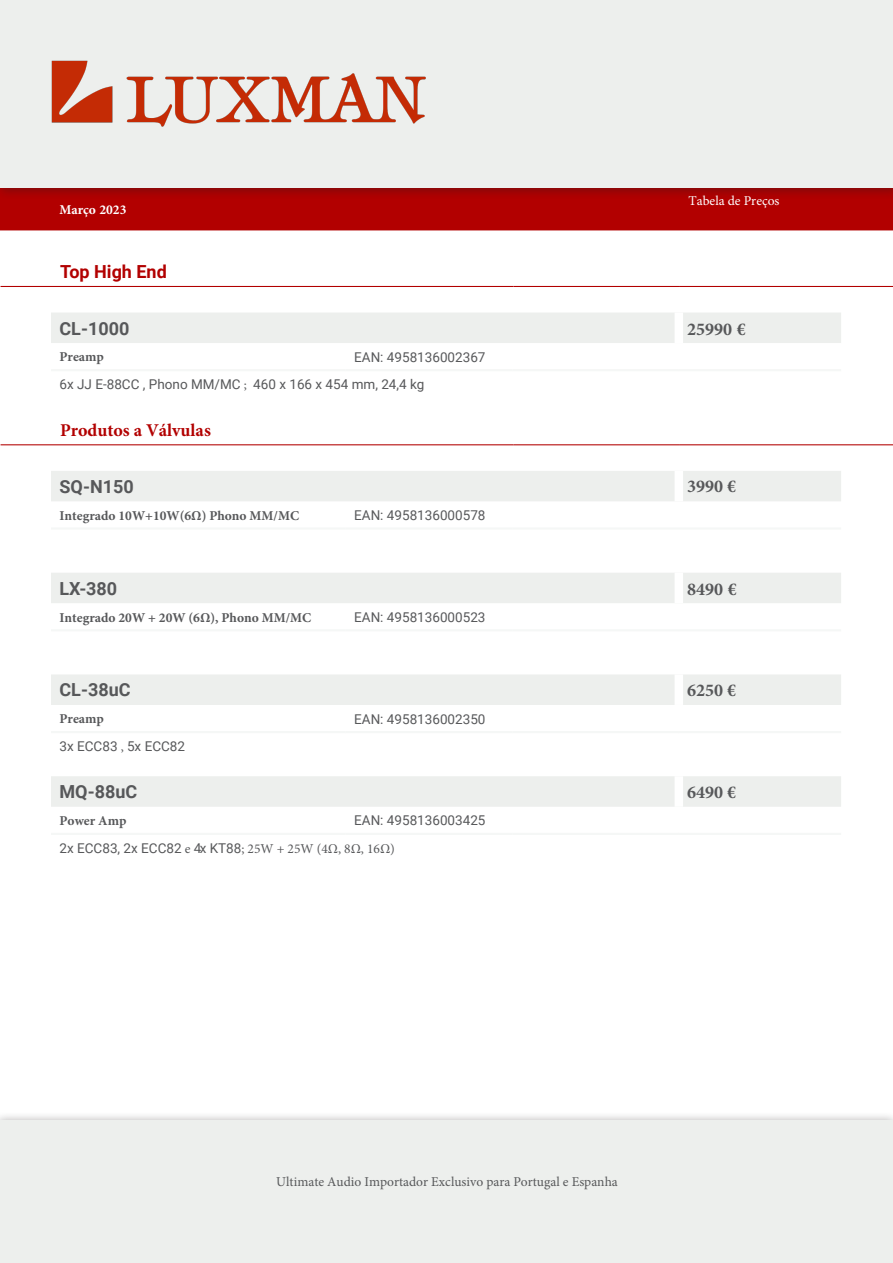
<style>
.page{position:relative;width:893px;height:1263px;background:#fff}
.page>*{position:absolute;margin:0;border:0;box-sizing:border-box;transform-origin:0 0}
.Artikel-Headline-Nam{font:700 18px "Roboto";color:#57585a}
.Artikel-Headline-VKP{font:700 18px "Minion Pro";color:#57585a}
.Kategorie-Headline{font:700 18px "Minion Pro";color:#b20000}
.Kategorie-Headline-2{font:700 18px "Roboto";color:#b20000}
.Artikel-Text{font:13.5px "Roboto";color:#57585a}
.Artikel-Subline{font:13.5px "Roboto";color:#57585a}
.Artikel-Subline-2{font:700 13.5px "Minion Pro";color:#57585a}
.t1{font:13.5px "Minion Pro";color:#57585a}
.t2{font:13.5px "Minion Pro";color:#fff}
.t3{font:700 13.5px "Minion Pro";color:#fff}
.s1{font-family:"Minion Pro"}
</style>
<div class="page">
<div style="left:0;top:199px;width:893px;height:31px;background:#b20000"></div>
<div style="left:0;top:0;width:893px;height:199px;background:#231f20;opacity:.35"></div>
<div style="left:0;top:0;width:893px;height:187px;background:#edefed"></div>
<div style="left:0;top:1112px;width:893px;height:151px;background:#231f20;opacity:.35"></div>
<div style="left:0;top:1121px;width:893px;height:142px;background:#edefed"></div>
<img style="left:51px;top:61px;width:375px;height:65px">
<hr style="left:1px;top:286px;width:512px;height:1px;background:#b20000">
<hr style="left:513px;top:286px;width:167px;height:1px;background:#b20000">
<hr style="left:680px;top:286px;width:213px;height:1px;background:#b20000">
<hr style="left:1px;top:444px;width:512px;height:1px;background:#b20000">
<hr style="left:513px;top:444px;width:167px;height:1px;background:#b20000">
<hr style="left:680px;top:444px;width:213px;height:1px;background:#b20000">
<div style="left:51px;top:313px;width:790px;height:30px;background:#edefed"></div>
<hr style="left:51px;top:369px;width:295px;height:2px;background:#f5f7f6">
<hr style="left:346px;top:369px;width:166px;height:2px;background:#f5f7f6">
<hr style="left:512px;top:369px;width:167px;height:2px;background:#f5f7f6">
<hr style="left:679px;top:369px;width:162px;height:2px;background:#f5f7f6">
<div style="left:675px;top:312px;width:8px;height:31px;background:#fff"></div>
<div style="left:51px;top:573px;width:790px;height:30px;background:#edefed"></div>
<hr style="left:51px;top:629px;width:295px;height:2px;background:#f5f7f6">
<hr style="left:346px;top:629px;width:166px;height:2px;background:#f5f7f6">
<hr style="left:512px;top:629px;width:167px;height:2px;background:#f5f7f6">
<hr style="left:679px;top:629px;width:162px;height:2px;background:#f5f7f6">
<div style="left:675px;top:573px;width:8px;height:30px;background:#fff"></div>
<div style="left:51px;top:675px;width:790px;height:30px;background:#edefed"></div>
<hr style="left:51px;top:731px;width:295px;height:2px;background:#f5f7f6">
<hr style="left:346px;top:731px;width:166px;height:2px;background:#f5f7f6">
<hr style="left:512px;top:731px;width:167px;height:2px;background:#f5f7f6">
<hr style="left:679px;top:731px;width:162px;height:2px;background:#f5f7f6">
<div style="left:675px;top:674px;width:8px;height:31px;background:#fff"></div>
<div style="left:51px;top:776px;width:790px;height:31px;background:#edefed"></div>
<hr style="left:51px;top:833px;width:295px;height:2px;background:#f5f7f6">
<hr style="left:346px;top:833px;width:166px;height:2px;background:#f5f7f6">
<hr style="left:512px;top:833px;width:167px;height:2px;background:#f5f7f6">
<hr style="left:679px;top:833px;width:162px;height:2px;background:#f5f7f6">
<div style="left:675px;top:776px;width:8px;height:31px;background:#fff"></div>
<div style="left:51px;top:471px;width:790px;height:30px;background:#edefed"></div>
<hr style="left:51px;top:527px;width:295px;height:3px;background:#f5f7f6">
<hr style="left:346px;top:527px;width:166px;height:3px;background:#f5f7f6">
<hr style="left:512px;top:527px;width:167px;height:3px;background:#f5f7f6">
<hr style="left:679px;top:527px;width:162px;height:3px;background:#f5f7f6">
<div style="left:675px;top:471px;width:8px;height:30px;background:#fff"></div>
<p class="t3" style="left:60px;top:200px;width:68px">Março 2023</p>
<p class="Kategorie-Headline-2" style="left:60px;top:259px;width:108px">Top High End</p>
<p class="t2" style="left:688px;top:192px;width:93px">Tabela de Preços</p>
<p class="Artikel-Headline-Nam" style="left:60px;top:315px;width:71px">CL-1000</p>
<p class="Artikel-Headline-VKP" style="left:687px;top:316px;width:60px">25990 €</p>
<p class="Artikel-Subline-2" style="left:60px;top:347px;width:46px">Preamp</p>
<p class="Artikel-Subline" style="left:354px;top:347px;width:133px">EAN: 4958136002367</p>
<p class="Artikel-Text" style="left:60px;top:374px;width:366px">6x JJ E-88CC , Phono MM/MC <span class="s1">;</span> 460 x 166 x 454 mm, 24,4 kg</p>
<p class="Kategorie-Headline" style="left:60px;top:417px;width:152px">Produtos a Válvulas</p>
<p class="Artikel-Headline-Nam" style="left:60px;top:474px;width:76px">SQ-N150</p>
<p class="Artikel-Headline-VKP" style="left:687px;top:474px;width:50px">3990 €</p>
<p class="Artikel-Subline-2" style="left:60px;top:506px;width:241px">Integrado 10W+10W(6Ω) Phono MM/MC</p>
<p class="Artikel-Subline" style="left:354px;top:506px;width:133px">EAN: 4958136000578</p>
<p class="Artikel-Headline-Nam" style="left:60px;top:576px;width:59px">LX-380</p>
<p class="Artikel-Headline-VKP" style="left:687px;top:576px;width:51px">8490 €</p>
<p class="Artikel-Subline-2" style="left:60px;top:608px;width:253px">Integrado 20W + 20W (6Ω), Phono MM/MC</p>
<p class="Artikel-Subline" style="left:354px;top:607px;width:133px">EAN: 4958136000523</p>
<p class="Artikel-Headline-Nam" style="left:60px;top:677px;width:73px">CL-38uC</p>
<p class="Artikel-Headline-VKP" style="left:687px;top:678px;width:50px">6250 €</p>
<p class="Artikel-Subline-2" style="left:60px;top:709px;width:46px">Preamp</p>
<p class="Artikel-Subline" style="left:354px;top:709px;width:133px">EAN: 4958136002350</p>
<p class="Artikel-Text" style="left:60px;top:736px;width:127px">3x ECC83 <span class="s1">,</span> 5x ECC82</p>
<p class="Artikel-Headline-Nam" style="left:60px;top:779px;width:79px">MQ-88uC</p>
<p class="Artikel-Headline-VKP" style="left:687px;top:779px;width:50px">6490 €</p>
<p class="Artikel-Subline-2" style="left:60px;top:811px;width:68px">Power Amp</p>
<p class="Artikel-Subline" style="left:354px;top:811px;width:133px">EAN: 4958136003425</p>
<p class="Artikel-Text" style="left:60px;top:838px;width:337px">2x ECC83, 2x ECC82 <span class="s1">e</span> 4x KT88<span class="s1">; 25W + 25W (4Ω, 8Ω, 16Ω)</span></p>
<p class="t1" style="left:276px;top:1172px;width:343px">Ultimate Audio Importador Exclusivo para Portugal e Espanha</p>
</div>
